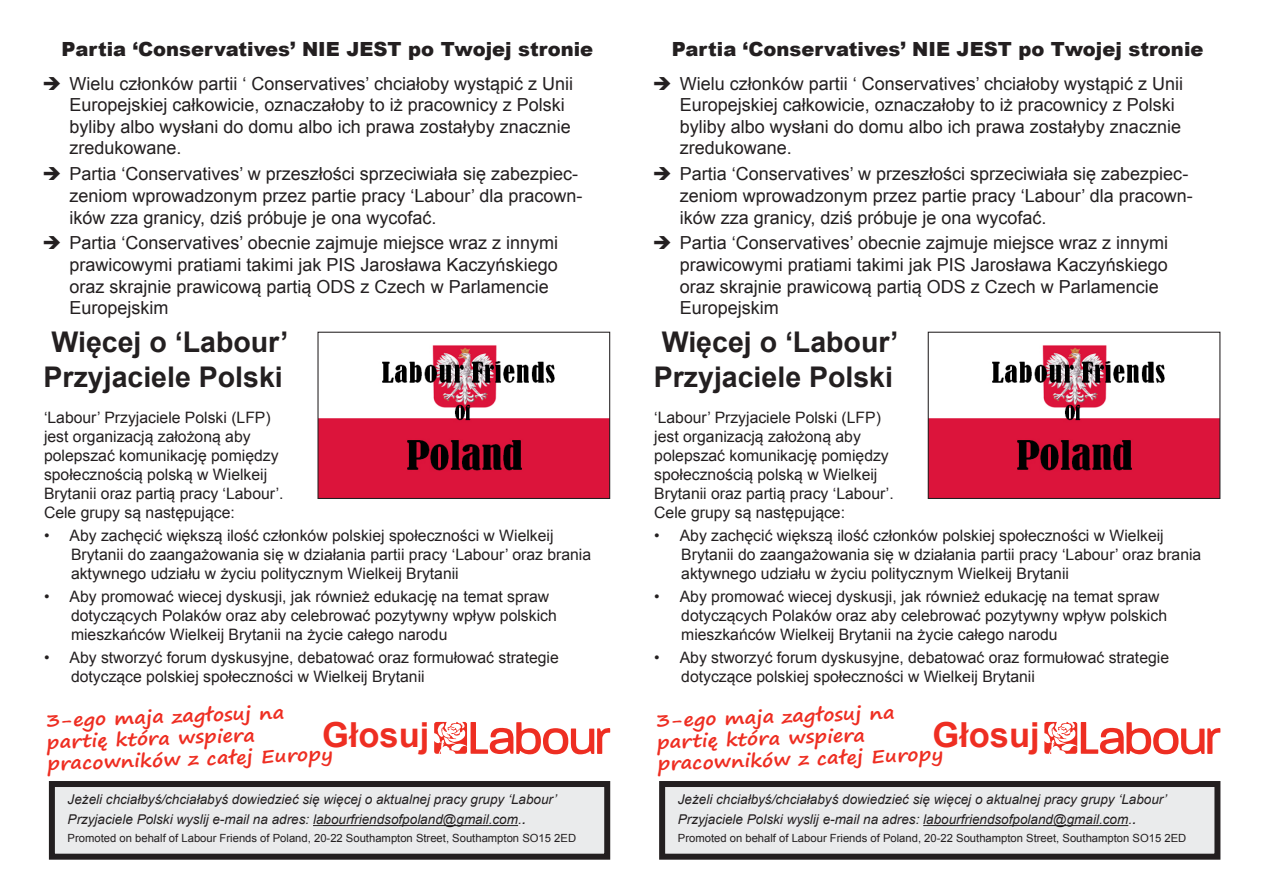
<style>
.page{position:relative;width:1263px;height:893px;background:#fff}
.page>*{position:absolute;margin:0;border:0;box-sizing:border-box;transform-origin:0 0}
.t1{font:700 34.5px "Arial";color:#ee2e22}
.t2{font:700 28.5px/34.2px "Arial";color:#231f20}
.t3{font:900 19.5px "Arial";color:#231f20}
.t4{font:18px/21.6px "Arial";color:#231f20}
.t5{font:700 18px/21.6px "Segoe Print";color:#ee2e22;scale:1.11 1}
.t6{font:15.75px/18.9px "Arial";color:#231f20}
.t7{font:italic 13.5px/19.8px "Arial";color:#231f20}
.t8{font:11.25px "Arial";color:#231f20}
.s1{font-size:16.5px}
</style>
<div class="page">
<svg style="left:1044px;top:722px;width:176px;height:33px"></svg>
<img style="left:930px;top:345px;width:288px;height:152px">
<div style="left:928px;top:332px;width:292px;height:167px;border:1px solid #231f20"></div>
<div style="left:662px;top:784px;width:555px;height:73px;background:#eaebec"></div>
<hr style="left:923px;top:825px;width:205px;height:1px;background:#231f20">
<div style="left:659px;top:781px;width:561px;height:79px;border:6px solid #231f20"></div>
<svg style="left:434px;top:722px;width:176px;height:33px"></svg>
<img style="left:319px;top:345px;width:289px;height:152px">
<div style="left:317px;top:332px;width:293px;height:167px;border:1px solid #231f20"></div>
<div style="left:52px;top:784px;width:555px;height:73px;background:#eaebec"></div>
<hr style="left:313px;top:825px;width:205px;height:1px;background:#231f20">
<div style="left:49px;top:781px;width:561px;height:79px;border:6px solid #231f20"></div>
<p class="t3" style="left:62px;top:35px;width:533px">Partia ‘Conservatives’ NIE JEST po Twojej stronie</p>
<p class="t4" style="left:70px;top:73px;width:505px">Wielu członków partii ‘ Conservatives’ chciałoby wystąpić z Unii Europejskiej całkowicie, oznaczałoby to iż pracownicy z Polski byliby albo wysłani do domu albo ich prawa zostałyby znacznie zredukowane.</p>
<p class="t4" style="left:70px;top:163px;width:514px">Partia ‘Conservatives’ w przeszłości sprzeciwiała się zabezpiec&shy;zeniom wprowadzonym przez partie pracy ‘Labour’ dla pracown&shy;ików zza granicy, dziś próbuje je ona wycofać.</p>
<p class="t4" style="left:70px;top:232px;width:490px">Partia ‘Conservatives’ obecnie zajmuje miejsce wraz z innymi prawicowymi pratiami takimi jak PIS Jarosława Kaczyńskiego oraz skrajnie prawicową partią ODS z Czech w Parlamencie Europejskim</p>
<p class="t2" style="left:44px;top:326px;width:246px">Więcej o ‘Labour’<br>Przyjaciele Polski</p>
<p class="t6" style="left:44px;top:409px;width:241px">‘Labour’ Przyjaciele Polski (LFP) jest organizacją założoną aby polepszać komunikację pomiędzy społecznością polską w Wielkeij<br>Brytanii oraz partią pracy ‘Labour’.<br>Cele grupy są następujące:</p>
<p class="t6" style="left:71px;top:526px;width:522px;text-indent:-27px">• Aby zachęcić większą ilość członków polskiej społeczności w Wielkeij<br>Brytanii do zaangażowania się w działania partii pracy ‘Labour’ oraz brania aktywnego udziału w życiu politycznym Wielkeij Brytanii</p>
<p class="t6" style="left:71px;top:587px;width:487px;text-indent:-27px">• Aby promować wiecej dyskusji, jak również edukację na temat spraw dotyczących Polaków oraz aby celebrować pozytywny wpływ polskich mieszkańców Wielkeij Brytanii na życie całego narodu</p>
<p class="t6" style="left:71px;top:648px;width:489px;text-indent:-27px">• Aby stworzyć forum dyskusyjne, debatować oraz formułować strategie dotyczące polskiej społeczności w Wielkeij Brytanii</p>
<p class="t5" style="left:45px;top:709px;width:259px;rotate:-2deg">3-ego maja zagłosuj na partię która wspiera pracowników z całej Europy</p>
<p class="t1" style="left:322px;top:712px;width:109px">Głosuj</p>
<p class="t7" style="left:68px;top:790px;width:490px">Jeżeli chciałbyś/chciałabyś dowiedzieć się więcej o aktualnej pracy grupy ‘Labour’<br>Przyjaciele Polski wyslij e-mail na adres: labourfriendsofpoland@gmail.com.<span class="s1">.</span></p>
<p class="t8" style="left:68px;top:831px;width:510px">Promoted on behalf of Labour Friends of Poland, 20-22 Southampton Street, Southampton SO15 2ED</p>
<p class="t3" style="left:672px;top:35px;width:533px">Partia ‘Conservatives’ NIE JEST po Twojej stronie</p>
<p class="t4" style="left:680px;top:73px;width:505px">Wielu członków partii ‘ Conservatives’ chciałoby wystąpić z Unii Europejskiej całkowicie, oznaczałoby to iż pracownicy z Polski byliby albo wysłani do domu albo ich prawa zostałyby znacznie zredukowane.</p>
<p class="t4" style="left:680px;top:163px;width:514px">Partia ‘Conservatives’ w przeszłości sprzeciwiała się zabezpiec&shy;zeniom wprowadzonym przez partie pracy ‘Labour’ dla pracown&shy;ików zza granicy, dziś próbuje je ona wycofać.</p>
<p class="t4" style="left:680px;top:232px;width:490px">Partia ‘Conservatives’ obecnie zajmuje miejsce wraz z innymi prawicowymi pratiami takimi jak PIS Jarosława Kaczyńskiego oraz skrajnie prawicową partią ODS z Czech w Parlamencie Europejskim</p>
<p class="t2" style="left:654px;top:326px;width:246px">Więcej o ‘Labour’<br>Przyjaciele Polski</p>
<p class="t6" style="left:654px;top:409px;width:241px">‘Labour’ Przyjaciele Polski (LFP) jest organizacją założoną aby polepszać komunikację pomiędzy społecznością polską w Wielkeij<br>Brytanii oraz partią pracy ‘Labour’.<br>Cele grupy są następujące:</p>
<p class="t6" style="left:681px;top:526px;width:522px;text-indent:-27px">• Aby zachęcić większą ilość członków polskiej społeczności w Wielkeij<br>Brytanii do zaangażowania się w działania partii pracy ‘Labour’ oraz brania aktywnego udziału w życiu politycznym Wielkeij Brytanii</p>
<p class="t6" style="left:681px;top:587px;width:487px;text-indent:-27px">• Aby promować wiecej dyskusji, jak również edukację na temat spraw dotyczących Polaków oraz aby celebrować pozytywny wpływ polskich mieszkańców Wielkeij Brytanii na życie całego narodu</p>
<p class="t6" style="left:681px;top:648px;width:489px;text-indent:-27px">• Aby stworzyć forum dyskusyjne, debatować oraz formułować strategie dotyczące polskiej społeczności w Wielkeij Brytanii</p>
<p class="t5" style="left:656px;top:709px;width:259px;rotate:-2deg">3-ego maja zagłosuj na partię która wspiera pracowników z całej Europy</p>
<p class="t1" style="left:932px;top:712px;width:109px">Głosuj</p>
<p class="t7" style="left:678px;top:790px;width:490px">Jeżeli chciałbyś/chciałabyś dowiedzieć się więcej o aktualnej pracy grupy ‘Labour’<br>Przyjaciele Polski wyslij e-mail na adres: labourfriendsofpoland@gmail.com.<span class="s1">.</span></p>
<p class="t8" style="left:678px;top:831px;width:510px">Promoted on behalf of Labour Friends of Poland, 20-22 Southampton Street, Southampton SO15 2ED</p>
</div>
